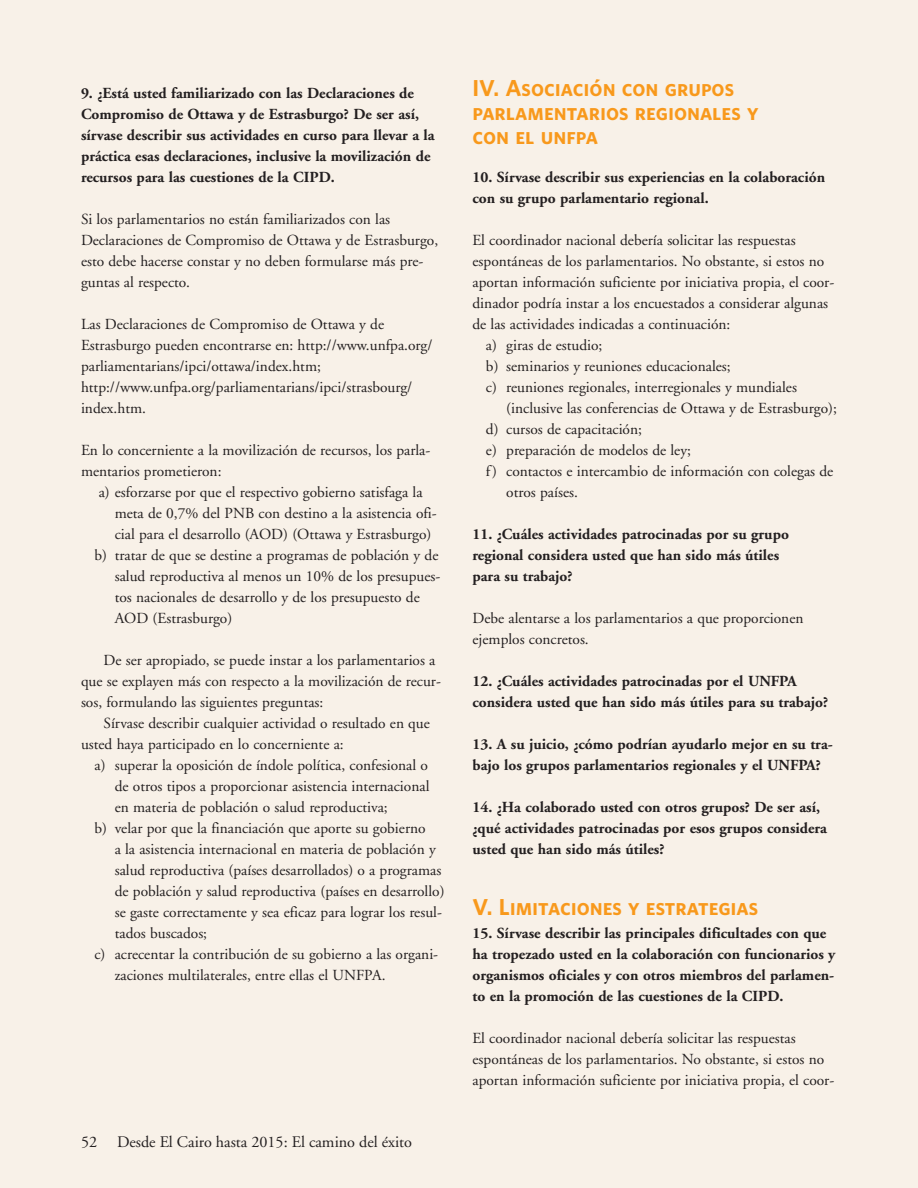
<style>
.page{position:relative;width:918px;height:1188px;background:#f8f1e8}
.page>*{position:absolute;margin:0;border:0;box-sizing:border-box;transform-origin:0 0}
.t1{font:21px/24px "UNFPA Bold SC";color:#f8991c}
.t2{font:16.2px "Adobe Garamond";color:#231f20}
.t3{font:15.3px/21px "Adobe Garamond";color:#231f20}
.t4{font:700 15.3px/21px "Adobe Garamond";color:#231f20}
</style>
<div class="page">
<p class="t4" style="left:81px;top:84px;width:355px">9. ¿Está usted familiarizado con las Declaraciones de Compromiso de Ottawa y de Estrasburgo? De ser así, sírvase describir sus actividades en curso para llevar a la práctica esas declaraciones, inclusive la movilización de recursos para las cuestiones de la CIPD.</p>
<p class="t3" style="left:81px;top:210px;width:359px">Si los parlamentarios no están familiarizados con las Declaraciones de Compromiso de Ottawa y de Estrasburgo, esto debe hacerse constar y no deben formularse más pre&shy;guntas al respecto.</p>
<p class="t3" style="left:81px;top:315px;width:353px">Las Declaraciones de Compromiso de Ottawa y de Estrasburgo pueden encontrarse en: http://www.unfpa.org/ parliamentarians/ipci/ottawa/index.htm; http://www.unfpa.org/parliamentarians/ipci/strasbourg/ index.htm.</p>
<p class="t3" style="left:81px;top:441px;width:351px">En lo concerniente a la movilización de recursos, los parla&shy;mentarios prometieron:</p>
<p class="t3" style="left:99px;top:483px;width:325px">a) esforzarse por que el respectivo gobierno satisfaga la</p>
<p class="t3" style="left:115px;top:504px;width:324px">meta de 0,7% del PNB con destino a la asistencia ofi-</p>
<p class="t3" style="left:115px;top:525px;width:318px">cial para el desarrollo (AOD) (Ottawa y Estrasburgo)</p>
<p class="t3" style="left:94px;top:546px;width:346px">b) tratar de que se destine a programas de población y de</p>
<p class="t3" style="left:115px;top:567px;width:327px">salud reproductiva al menos un 10% de los presupues-</p>
<p class="t3" style="left:115px;top:588px;width:307px">tos nacionales de desarrollo y de los presupuesto de</p>
<p class="t3" style="left:115px;top:609px;width:119px">AOD (Estrasburgo)</p>
<p class="t3" style="left:81px;top:651px;width:362px;text-indent:22px">De ser apropiado, se puede instar a los parlamentarios a que se explayen más con respecto a la movilización de recur&shy;sos, formulando las siguientes preguntas:</p>
<p class="t3" style="left:81px;top:714px;width:350px;text-indent:22px">Sírvase describir cualquier actividad o resultado en que usted haya participado en lo concerniente a:</p>
<p class="t3" style="left:94px;top:756px;width:335px">a) superar la oposición de índole política, confesional o</p>
<p class="t3" style="left:115px;top:777px;width:316px">de otros tipos a proporcionar asistencia internacional</p>
<p class="t3" style="left:115px;top:798px;width:275px">en materia de población o salud reproductiva;</p>
<p class="t3" style="left:94px;top:819px;width:333px">b) velar por que la financiación que aporte su gobierno</p>
<p class="t3" style="left:115px;top:840px;width:323px">a la asistencia internacional en materia de población y</p>
<p class="t3" style="left:115px;top:861px;width:328px">salud reproductiva (países desarrollados) o a programas</p>
<p class="t3" style="left:115px;top:882px;width:331px">de población y salud reproductiva (países en desarrollo)</p>
<p class="t3" style="left:115px;top:903px;width:329px">se gaste correctamente y sea eficaz para lograr los resul-</p>
<p class="t3" style="left:115px;top:924px;width:94px">tados buscados;</p>
<p class="t3" style="left:94px;top:945px;width:345px">c) acrecentar la contribución de su gobierno a las organi-</p>
<p class="t3" style="left:115px;top:966px;width:272px">zaciones multilaterales, entre ellas el UNFPA.</p>
<p class="t2" style="left:81px;top:1136px;width:333px">52 Desde El Cairo hasta 2015: El camino del éxito</p>
<h1 class="t1" style="left:472px;top:77px;width:288px">IV. Asociación con grupos parlamentarios regionales y con el unfpa</h1>
<p class="t4" style="left:472px;top:168px;width:354px">10. Sírvase describir sus experiencias en la colaboración con su grupo parlamentario regional.</p>
<p class="t3" style="left:472px;top:231px;width:325px">El coordinador nacional debería solicitar las respuestas</p>
<p class="t3" style="left:472px;top:252px;width:353px">espontáneas de los parlamentarios. No obstante, si estos no</p>
<p class="t3" style="left:472px;top:273px;width:363px">aportan información suficiente por iniciativa propia, el coor-</p>
<p class="t3" style="left:472px;top:294px;width:357px">dinador podría instar a los encuestados a considerar algunas</p>
<p class="t3" style="left:472px;top:315px;width:259px">de las actividades indicadas a continuación:</p>
<p class="t3" style="left:486px;top:336px;width:118px">a) giras de estudio;</p>
<p class="t3" style="left:486px;top:357px;width:246px">b) seminarios y reuniones educacionales;</p>
<p class="t3" style="left:486px;top:378px;width:313px">c) reuniones regionales, interregionales y mundiales</p>
<p class="t3" style="left:506px;top:399px;width:332px">(inclusive las conferencias de Ottawa y de Estrasburgo);</p>
<p class="t3" style="left:486px;top:420px;width:158px">d) cursos de capacitación;</p>
<p class="t3" style="left:486px;top:441px;width:206px">e) preparación de modelos de ley;</p>
<p class="t3" style="left:486px;top:462px;width:349px">f) contactos e intercambio de información con colegas de</p>
<p class="t3" style="left:506px;top:483px;width:73px">otros países.</p>
<p class="t4" style="left:472px;top:525px;width:318px">11. ¿Cuáles actividades patrocinadas por su grupo regional considera usted que han sido más útiles para su trabajo?</p>
<p class="t3" style="left:472px;top:609px;width:333px">Debe alentarse a los parlamentarios a que proporcionen ejemplos concretos.</p>
<p class="t4" style="left:472px;top:672px;width:357px">12. ¿Cuáles actividades patrocinadas por el UNFPA considera usted que han sido más útiles para su trabajo?</p>
<p class="t4" style="left:472px;top:735px;width:362px">13. A su juicio, ¿cómo podrían ayudarlo mejor en su tra&shy;bajo los grupos parlamentarios regionales y el UNFPA?</p>
<p class="t4" style="left:472px;top:798px;width:356px">14. ¿Ha colaborado usted con otros grupos? De ser así, ¿qué actividades patrocinadas por esos grupos considera usted que han sido más útiles?</p>
<h1 class="t1" style="left:472px;top:896px;width:287px">V. Limitaciones y estrategias</h1>
<p class="t4" style="left:472px;top:924px;width:365px">15. Sírvase describir las principales dificultades con que ha tropezado usted en la colaboración con funcionarios y organismos oficiales y con otros miembros del parlamen&shy;to en la promoción de las cuestiones de la CIPD.</p>
<p class="t3" style="left:472px;top:1029px;width:363px">El coordinador nacional debería solicitar las respuestas espontáneas de los parlamentarios. No obstante, si estos no aportan información suficiente por iniciativa propia, el coor-</p>
</div>
